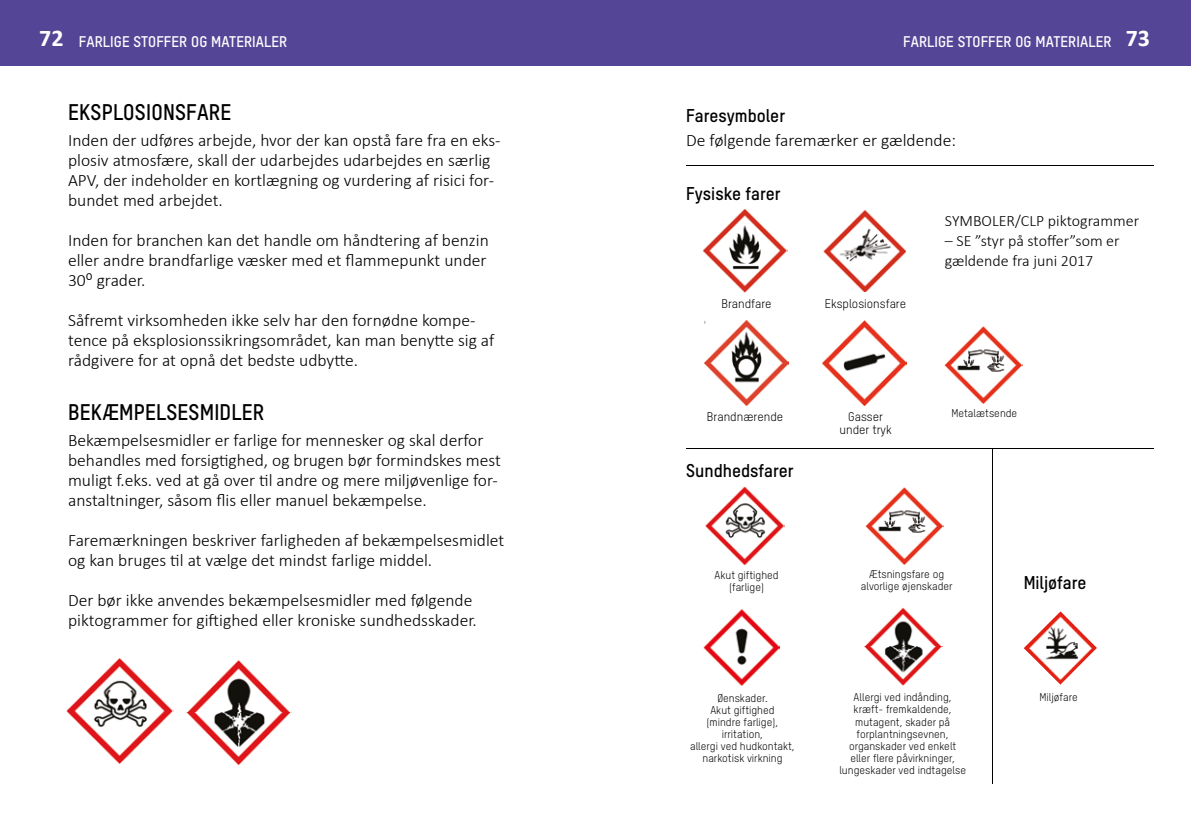
<style>
.page{position:relative;width:1191px;height:840px;background:#fff}
.page>*{position:absolute;margin:0;border:0;box-sizing:border-box;transform-origin:0 0}
.t1{font:22px "T Star Bold";letter-spacing:.01em;color:#000}
.t2{font:18px "T Star Bold";color:#000}
.t3{font:300 17.4px/20px "Calibri";color:#000}
.t4{font:300 15.8px/20px "Calibri";color:#000}
.t5{font:15px "T Star Bold";letter-spacing:.01em;color:#fff}
.t6{font:12.2px/13.6px "T Star Regular";color:#000;text-align:center}
.t7{font:10.8px/12px "T Star Regular";color:#000;text-align:center}
.s1{font-family:"Calibri";font-weight:700;font-size:24px}
</style>
<div class="page">
<div style="left:0;top:0;width:1191px;height:65px;background:#554596"></div>
<img style="left:823px;top:210px;width:82px;height:81px">
<img style="left:822px;top:320px;width:85px;height:85px">
<img style="left:703px;top:209px;width:84px;height:83px">
<img style="left:704px;top:320px;width:84px;height:85px">
<img style="left:944px;top:326px;width:79px;height:77px">
<img style="left:865px;top:487px;width:78px;height:76px">
<img style="left:705px;top:486px;width:80px;height:79px">
<img style="left:66px;top:658px;width:108px;height:106px">
<img style="left:703px;top:609px;width:77px;height:76px">
<img style="left:864px;top:607px;width:78px;height:78px">
<img style="left:186px;top:660px;width:106px;height:105px">
<img style="left:1024px;top:611px;width:73px;height:73px">
<hr style="left:686px;top:165px;width:467px;height:1px;background:#000">
<hr style="left:686px;top:448px;width:467px;height:1px;background:#000">
<hr style="left:992px;top:448px;width:1px;height:335px;background:#000">
<p class="t5" style="left:39px;top:32px;width:249px"><span class="s1">72</span> FARLIGE STOFFER OG MATERIALER</p>
<p class="t5" style="left:903px;top:32px;width:248px">FARLIGE STOFFER OG MATERIALER <span class="s1">73</span></p>
<p class="t1" style="left:68px;top:98px;width:165px">EKSPLOSIONSFARE</p>
<p class="t3" style="left:68px;top:129px;width:434px">Inden der udføres arbejde, hvor der kan opstå fare fra en eks&shy;plosiv atmosfære, skall der udarbejdes udarbejdes en særlig APV, der indeholder en kortlægning og vurdering af risici for&shy;bundet med arbejdet.</p>
<p class="t3" style="left:68px;top:229px;width:422px">Inden for branchen kan det handle om håndtering af benzin eller andre brandfarlige væsker med et flammepunkt under<br>30⁰ grader.</p>
<p class="t3" style="left:68px;top:309px;width:428px">Såfremt virksomheden ikke selv har den fornødne kompe&shy;tence på eksplosionssikringsområdet, kan man benytte sig af rådgivere for at opnå det bedste udbytte.</p>
<p class="t1" style="left:68px;top:398px;width:197px">BEKÆMPELSESMIDLER</p>
<p class="t3" style="left:68px;top:429px;width:434px">Bekæmpelsesmidler er farlige for mennesker og skal derfor behandles med forsigtighed, og brugen bør formindskes mest muligt f.eks. ved at gå over til andre og mere miljøvenlige for&shy;anstaltninger, såsom flis eller manuel bekæmpelse.</p>
<p class="t3" style="left:68px;top:529px;width:438px">Faremærkningen beskriver farligheden af bekæmpelsesmidlet og kan bruges til at vælge det mindst farlige middel.</p>
<p class="t3" style="left:68px;top:589px;width:410px">Der bør ikke anvendes bekæmpelsesmidler med følgende piktogrammer for giftighed eller kroniske sundhedsskader.</p>
<p class="t2" style="left:686px;top:104px;width:100px">Faresymboler</p>
<p class="t3" style="left:686px;top:129px;width:271px">De følgende faremærker er gældende:</p>
<p class="t2" style="left:686px;top:182px;width:96px">Fysiske farer</p>
<p class="t6" style="left:721px;top:297px;width:52px">Brandfare</p>
<p class="t6" style="left:825px;top:297px;width:83px">Eksplosionsfare</p>
<p class="t6" style="left:707px;top:409px;width:78px">Brandnærende</p>
<p class="t2" style="left:686px;top:459px;width:109px">Sundhedsfarer</p>
<p class="t6" style="left:839px;top:409px;width:54px">Gasser under tryk</p>
<p class="t4" style="left:945px;top:210px;width:196px">SYMBOLER/CLP piktogrammer</p>
<p class="t4" style="left:945px;top:230px;width:176px">– SE ”styr på stoffer”som er gældende fra juni 2017</p>
<p class="t7" style="left:951px;top:406px;width:67px">Metalætsende</p>
<p class="t7" style="left:714px;top:568px;width:66px">Akut giftighed (farlige)</p>
<p class="t7" style="left:860px;top:568px;width:93px">Ætsningsfare og alvorlige øjenskader</p>
<p class="t7" style="left:690px;top:691px;width:106px">Øenskader.<br>Akut giftighed<br>(mindre farlige), irritation,<br>allergi ved hudkontakt, narkotisk virkning</p>
<p class="t7" style="left:839px;top:690px;width:128px">Allergi ved indånding, kræft- fremkaldende, mutagent, skader på forplantningsevnen, organskader ved enkelt eller flere påvirkninger, lungeskader ved indtagelse</p>
<p class="t2" style="left:1023px;top:571px;width:64px">Miljøfare</p>
<p class="t7" style="left:1039px;top:690px;width:40px">Miljøfare</p>
</div>
